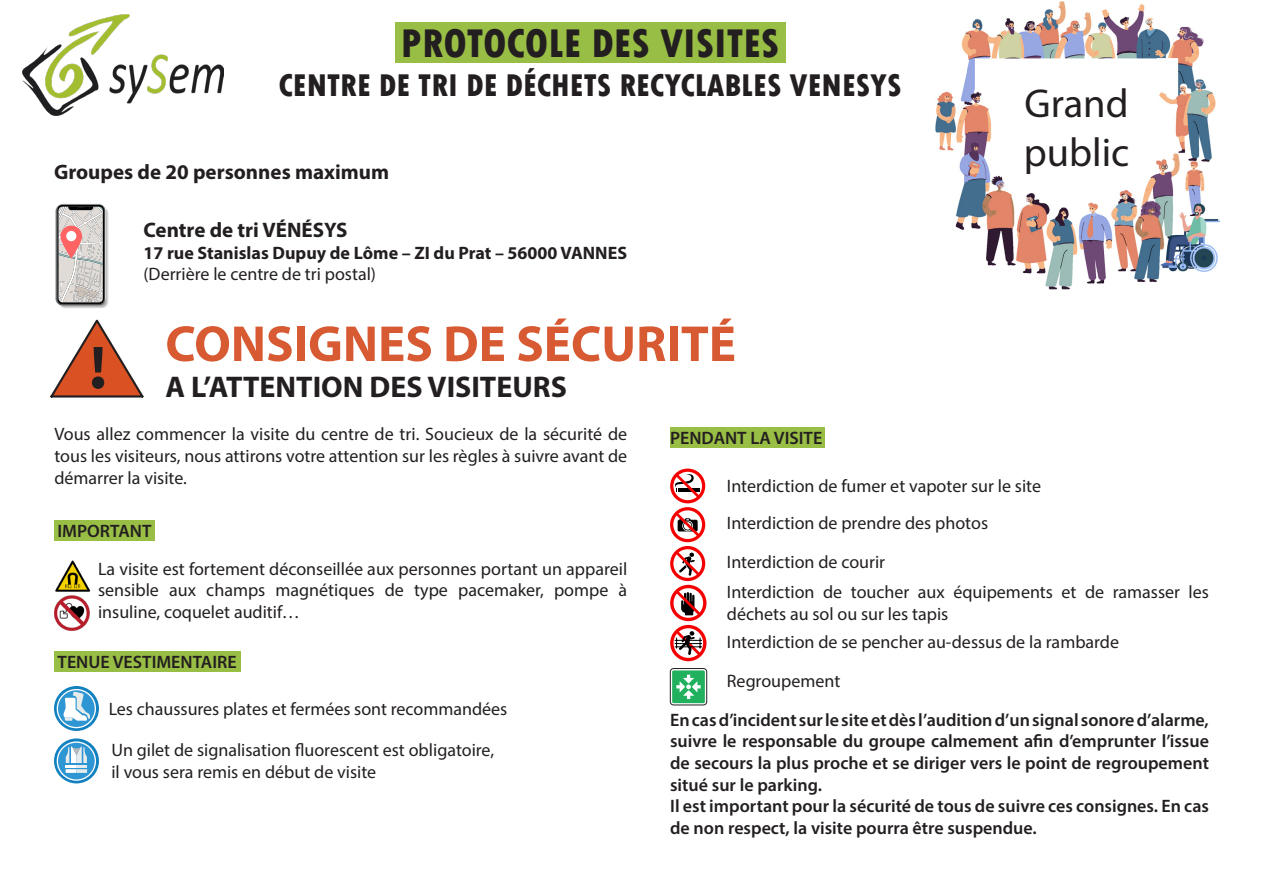
<style>
.page{position:relative;width:1263px;height:893px;background:#fff}
.page>*{position:absolute;margin:0;border:0;box-sizing:border-box;transform-origin:0 0}
.t1{font:700 61.5px "Source Code Pro";color:#231f20}
.t2{font:700 51px "Myriad Pro";color:#d75a33}
.t3{font:800 condensed 42px "Tw Cen";color:#231f20}
.t4{font:40.5px "Myriad Pro";color:#231f20}
.t5{font:800 condensed 33px "Tw Cen";color:#231f20}
.t6{font:700 30px "Myriad Pro";color:#231f20}
.t7{font:700 21px "Myriad Pro";color:#231f20}
.t8{font:18px/21.6px "Myriad Pro";color:#231f20;text-align:justify}
.t9{font:600 18px/21.6px "Myriad Pro";color:#231f20;text-align:justify}
.t10{font:700 18px "Myriad Pro";color:#231f20}
</style>
<div class="page">
<div style="left:395px;top:23px;width:390px;height:40px;background:#99be45"></div>
<img style="left:968px;top:2px;width:252px;height:287px">
<img style="left:935px;top:31px;width:33px;height:199px">
<img style="left:23px;top:15px;width:200px;height:101px">
<div style="left:670px;top:427px;width:155px;height:21px;background:#99be45"></div>
<div style="left:54px;top:520px;width:101px;height:21px;background:#99be45"></div>
<div style="left:54px;top:651px;width:187px;height:21px;background:#99be45"></div>
<svg style="left:50px;top:319px;width:94px;height:79px"></svg>
<svg style="left:670px;top:469px;width:36px;height:192px"></svg>
<img style="left:54px;top:560px;width:36px;height:71px">
<img style="left:60px;top:209px;width:49px;height:99px">
<svg style="left:55px;top:204px;width:51px;height:101px;background:#b8b5b3"></svg>
<svg style="left:61px;top:226px;width:21px;height:33px"></svg>
<div style="left:66px;top:231px;width:10px;height:10px;background:#fff;border-radius:50%"></div>
<div style="left:670px;top:668px;width:37px;height:37px;border:1px solid #231f20;border-radius:3px"></div>
<div style="left:672px;top:670px;width:33px;height:33px;background:#21b05d"></div>
<svg style="left:676px;top:675px;width:25px;height:24px"></svg>
<svg style="left:54px;top:738px;width:45px;height:45px"></svg>
<svg style="left:58px;top:742px;width:37px;height:38px"></svg>
<div style="left:57px;top:741px;width:39px;height:40px;border:1px solid #fff;border-radius:50%"></div>
<svg style="left:66px;top:747px;width:21px;height:26px"></svg>
<svg style="left:54px;top:686px;width:45px;height:45px"></svg>
<div style="left:58px;top:690px;width:37px;height:37px;background:#2e96d3;border-radius:50%"></div>
<div style="left:57px;top:689px;width:39px;height:39px;border:1px solid #fff;border-radius:50%"></div>
<svg style="left:62px;top:692px;width:28px;height:29px"></svg>
<p class="t3" style="left:401px;top:18px;width:380px">PROTOCOLE DES VISITES</p>
<p class="t5" style="left:278px;top:66px;width:624px">CENTRE DE TRI DE DÉCHETS RECYCLABLES VENESYS</p>
<p class="t7" style="left:54px;top:159px;width:337px">Groupes de 20 personnes maximum</p>
<p class="t7" style="left:143px;top:216px;width:205px">Centre de tri VÉNÉSYS</p>
<p class="t10" style="left:143px;top:241px;width:485px">17 rue Stanislas Dupuy de Lôme – ZI du Prat – 56000 VANNES</p>
<p class="t8" style="left:143px;top:263px;width:234px">(Derrière le centre de tri postal)</p>
<p class="t4" style="left:1024px;top:79px;width:106px">Grand</p>
<p class="t4" style="left:1024px;top:127px;width:107px">public</p>
<p class="t2" style="left:165px;top:311px;width:572px">CONSIGNES DE SÉCURITÉ</p>
<p class="t6" style="left:165px;top:367px;width:403px">A L’ATTENTION DES VISITEURS</p>
<h1 class="t1" style="left:80px;top:323px;width:38px">!</h1>
<p class="t8" style="left:54px;top:423px;width:574px">Vous allez commencer la visite du centre de tri. Soucieux de la sécurité de tous les visiteurs, nous attirons votre attention sur les règles à suivre avant de démarrer la visite.</p>
<p class="t9" style="left:670px;top:426px;width:154px">PENDANT LA VISITE</p>
<p class="t8" style="left:727px;top:475px;width:316px">Interdiction de fumer et vapoter sur le site</p>
<p class="t8" style="left:727px;top:512px;width:263px">Interdiction de prendre des photos</p>
<p class="t8" style="left:727px;top:551px;width:160px">Interdiction de courir</p>
<p class="t9" style="left:58px;top:519px;width:95px">IMPORTANT</p>
<p class="t8" style="left:98px;top:558px;width:531px">La visite est fortement déconseillée aux personnes portant un appareil sensible aux champs magnétiques de type pacemaker, pompe à insuline, coquelet auditif…</p>
<p class="t9" style="left:58px;top:651px;width:181px">TENUE VESTIMENTAIRE</p>
<p class="t8" style="left:727px;top:581px;width:484px">Interdiction de toucher aux équipements et de ramasser les déchets au sol ou sur les tapis</p>
<p class="t8" style="left:727px;top:631px;width:394px">Interdiction de se pencher au-dessus de la rambarde</p>
<p class="t8" style="left:109px;top:698px;width:400px">Les chaussures plates et fermées sont recommandées</p>
<p class="t8" style="left:111px;top:739px;width:384px">Un gilet de signalisation fluorescent est obligatoire,</p>
<p class="t8" style="left:111px;top:760px;width:266px">il vous sera remis en début de visite</p>
<p class="t8" style="left:727px;top:670px;width:115px">Regroupement</p>
<p class="t9" style="left:670px;top:708px;width:540px">En cas d’incident sur le site et dès l’audition d’un signal sonore d’alarme, suivre le responsable du groupe calmement afin d’emprunter l’issue de secours la plus proche et se diriger vers le point de regroupement situé sur le parking.</p>
<p class="t9" style="left:670px;top:795px;width:540px">Il est important pour la sécurité de tous de suivre ces consignes. En cas de non respect, la visite pourra être suspendue.</p>
</div>
